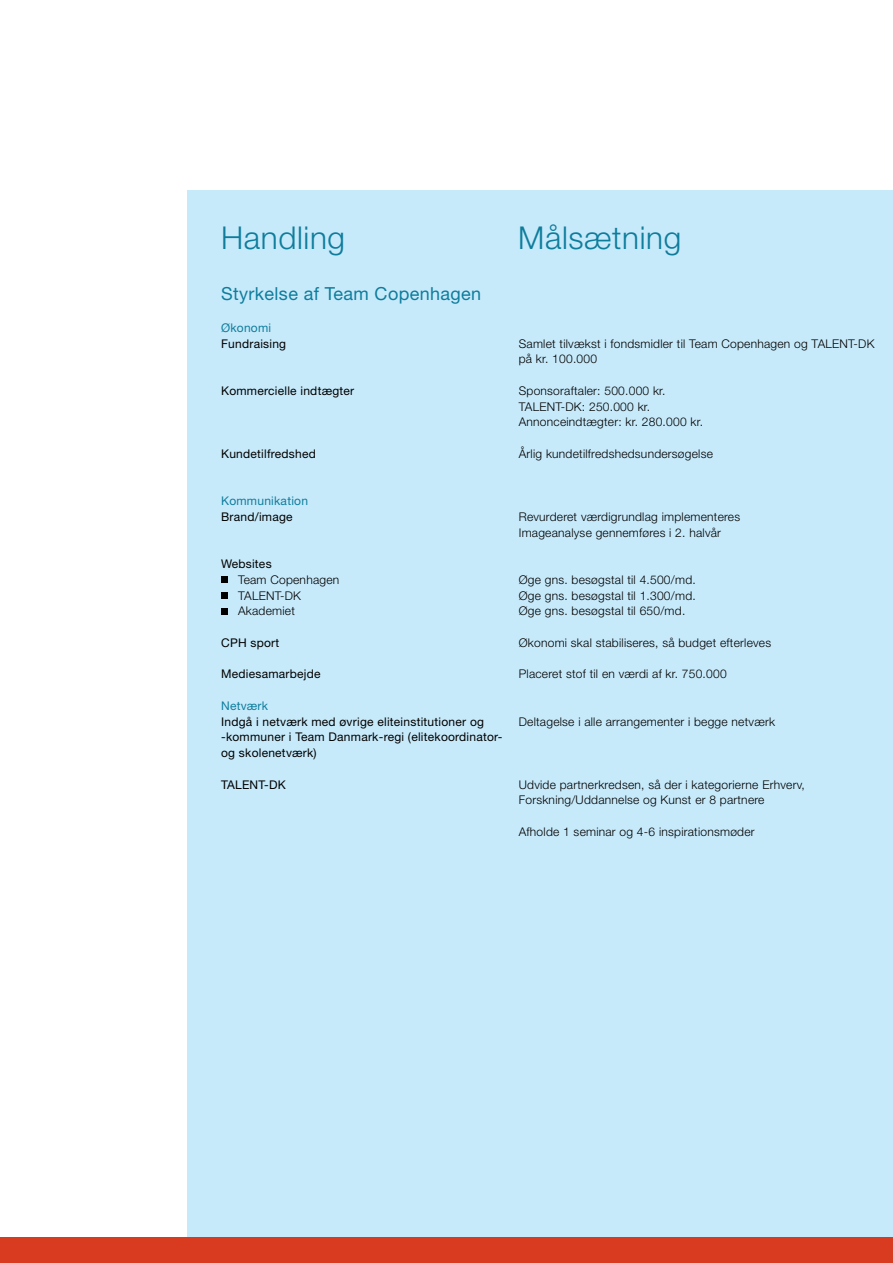
<style>
.page{position:relative;width:893px;height:1263px;background:#fff}
.page>*{position:absolute;margin:0;border:0;box-sizing:border-box;transform-origin:0 0}
.t1{font:300 31.5px "Helvetica Neue LT Std";letter-spacing:.02em;color:#0e7d9c}
.t2{font:18px "Helvetica Neue LT Std";letter-spacing:.02em;color:#0e7d9c}
.t3{font:300 12px/15.8px "Helvetica Neue LT Std";letter-spacing:.02em;color:#000}
.t4{font:12px/15.8px "Helvetica Neue LT Std";letter-spacing:.02em;color:#000}
.t5{font:12px "Helvetica Neue LT Std";letter-spacing:.02em;color:#0e7d9c}
</style>
<div class="page">
<div style="left:187px;top:190px;width:706px;height:1065px;background:#c7eafb"></div>
<div style="left:221px;top:576px;width:6px;height:7px;background:#000"></div>
<div style="left:221px;top:592px;width:6px;height:7px;background:#000"></div>
<svg style="left:221px;top:608px;width:6px;height:6px"></svg>
<div style="left:0;top:1237px;width:893px;height:26px;background:#d93b20"></div>
<h1 class="t1" style="left:221px;top:218px;width:126px">Handling</h1>
<h1 class="t1" style="left:518px;top:218px;width:165px">Målsætning</h1>
<h2 class="t2" style="left:221px;top:283px;width:262px">Styrkelse af Team Copenhagen</h2>
<p class="t5" style="left:221px;top:320px;width:52px">Økonomi</p>
<p class="t4" style="left:221px;top:335px;width:67px">Fundraising</p>
<p class="t3" style="left:519px;top:335px;width:357px">Samlet tilvækst i fondsmidler til Team Copenhagen og TALENT-DK på kr. 100.000</p>
<p class="t4" style="left:221px;top:383px;width:135px">Kommercielle indtægter</p>
<p class="t3" style="left:519px;top:382px;width:186px">Sponsoraftaler: 500.000 kr.<br>TALENT-DK: 250.000 kr.<br>Annonceindtægter: kr. 280.000 kr.</p>
<p class="t4" style="left:221px;top:446px;width:96px">Kundetilfredshed</p>
<p class="t3" style="left:519px;top:445px;width:196px">Årlig kundetilfredshedsundersøgelse</p>
<p class="t5" style="left:221px;top:494px;width:88px">Kommunikation</p>
<p class="t4" style="left:221px;top:509px;width:73px">Brand/image</p>
<p class="t3" style="left:519px;top:508px;width:223px">Revurderet værdigrundlag implementeres<br>Imageanalyse gennemføres i 2. halvår</p>
<p class="t4" style="left:221px;top:556px;width:52px">Websites</p>
<p class="t3" style="left:238px;top:571px;width:103px">Team Copenhagen</p>
<p class="t3" style="left:519px;top:571px;width:179px">Øge gns. besøgstal til 4.500/md.</p>
<p class="t3" style="left:238px;top:587px;width:64px">TALENT-DK</p>
<p class="t3" style="left:519px;top:587px;width:179px">Øge gns. besøgstal til 1.300/md.</p>
<p class="t3" style="left:238px;top:603px;width:58px">Akademiet</p>
<p class="t3" style="left:519px;top:603px;width:168px">Øge gns. besøgstal til 650/md.</p>
<p class="t4" style="left:221px;top:635px;width:60px">CPH sport</p>
<p class="t3" style="left:519px;top:634px;width:254px">Økonomi skal stabiliseres, så budget efterleves</p>
<p class="t4" style="left:221px;top:666px;width:101px">Mediesamarbejde</p>
<p class="t3" style="left:519px;top:666px;width:209px">Placeret stof til en værdi af kr. 750.000</p>
<p class="t5" style="left:221px;top:698px;width:48px">Netværk</p>
<p class="t4" style="left:221px;top:713px;width:264px">Indgå i netværk med øvrige eliteinstitutioner og</p>
<p class="t3" style="left:519px;top:713px;width:258px">Deltagelse i alle arrangementer i begge netværk</p>
<p class="t4" style="left:221px;top:729px;width:283px">-kommuner i Team Danmark-regi (elitekoordinator&shy;og skolenetværk)</p>
<p class="t4" style="left:221px;top:776px;width:66px">TALENT-DK</p>
<p class="t3" style="left:519px;top:776px;width:288px">Udvide partnerkredsen, så der i kategorierne Erhverv,<br>Forskning/Uddannelse og Kunst er 8 partnere</p>
<p class="t3" style="left:519px;top:823px;width:237px">Afholde 1 seminar og 4-6 inspirationsmøder</p>
</div>
